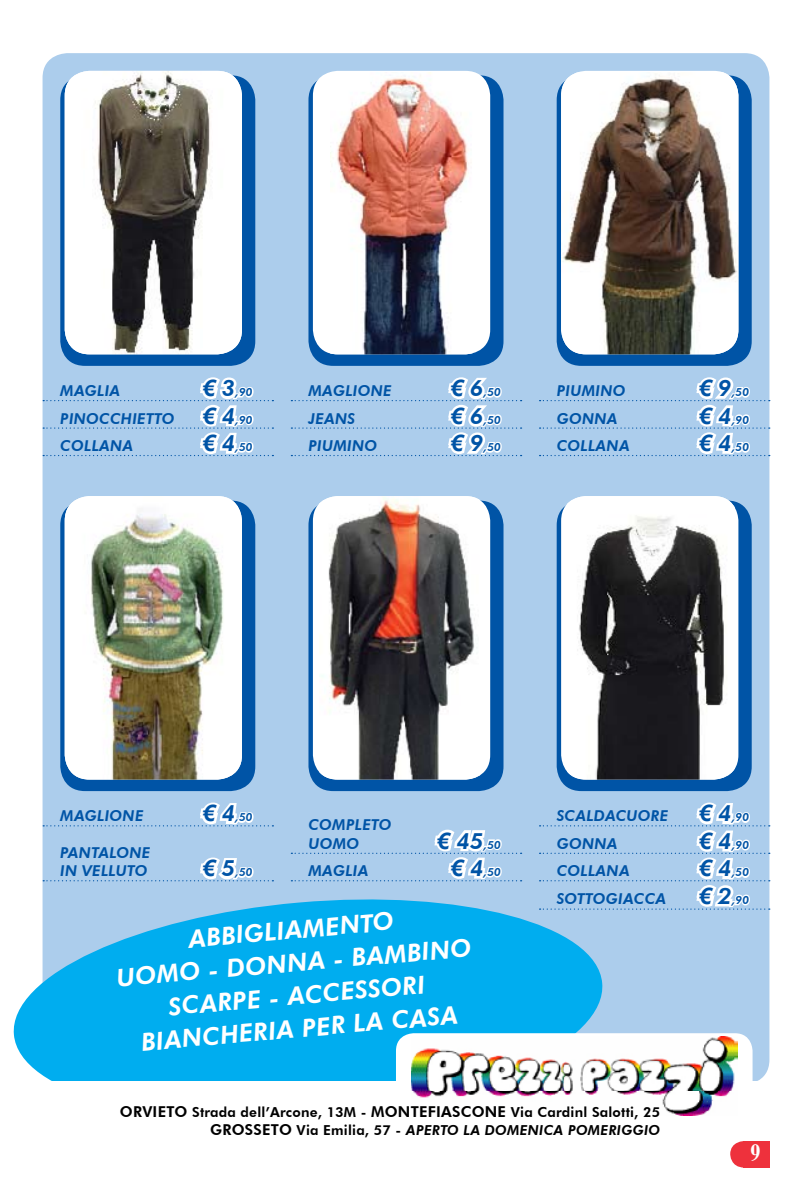
<style>
.page{position:relative;width:812px;height:1180px;background:#fff}
.page>*{position:absolute;margin:0;border:0;box-sizing:border-box;transform-origin:0 0}
.t1{font:700 condensed 26.25px "Bodoni BT";color:#fff}
.t2{font:italic 800 24.75px "Futura BT";color:#fff}
.t3{font:italic 800 15px/18.8px "Futura BT";letter-spacing:.015em;color:#0054a6}
.t4{font:800 15px "Futura BT";color:#000}
.t5{font:800 13.75px "Futura BT";letter-spacing:.015em;color:#000}
.t6{font:italic 800 13.75px "Futura BT";letter-spacing:.015em;color:#000}
.t7{font:italic 800 11.25px "Futura BT";letter-spacing:.015em;color:#0054a6}
.s1{font-family:"Arial";font-weight:700;font-size:22.5px}
.s2{font-size:22.5px}
.s3{font-size:15px}
.s4{font-style:normal}
</style>
<div class="page">
<svg style="left:730px;top:1141px;width:13px;height:27px"></svg>
<div style="left:743px;top:1141px;width:26px;height:27px;background:#ee313c"></div>
<div style="left:43px;top:53px;width:726px;height:1031px;background:#accdec;border-radius:25px"></div>
<div style="left:60px;top:75px;width:195px;height:291px;background:#0054a6;border-radius:25px"></div>
<img style="left:65px;top:71px;width:177px;height:283px;border-radius:25px">
<div style="left:308px;top:75px;width:195px;height:291px;background:#0054a6;border-radius:25px"></div>
<div style="left:313px;top:71px;width:177px;height:283px;background:#fff;border-radius:25px"></div>
<img style="left:331px;top:73px;width:141px;height:281px">
<div style="left:556px;top:75px;width:195px;height:291px;background:#0054a6;border-radius:25px"></div>
<img style="left:561px;top:72px;width:177px;height:282px">
<div style="left:60px;top:500px;width:195px;height:291px;background:#0054a6;border-radius:25px"></div>
<img style="left:65px;top:496px;width:177px;height:284px;border-radius:25px">
<div style="left:308px;top:500px;width:195px;height:291px;background:#0054a6;border-radius:25px"></div>
<div style="left:313px;top:496px;width:177px;height:284px;background:#fff;border-radius:25px"></div>
<img style="left:319px;top:496px;width:161px;height:284px">
<div style="left:556px;top:500px;width:195px;height:291px;background:#0054a6;border-radius:25px"></div>
<div style="left:561px;top:496px;width:177px;height:284px;background:#fff;border-radius:25px"></div>
<img style="left:567px;top:496px;width:167px;height:284px">
<svg style="left:13px;top:888px;width:590px;height:193px;fill:#00adef"></svg>
<div style="left:0;top:1081px;width:769px;height:53px;background:#fff"></div>
<div style="left:396px;top:1033px;width:356px;height:94px;background:#fff;border-radius:18px"></div>
<img style="left:411px;top:1036px;width:326px;height:80px">
<svg style="left:43px;top:303px;width:230px;height:154px"></svg>
<svg style="left:291px;top:377px;width:230px;height:80px"></svg>
<svg style="left:539px;top:377px;width:230px;height:80px"></svg>
<svg style="left:43px;top:787px;width:230px;height:40px"></svg>
<svg style="left:43px;top:857px;width:230px;height:25px"></svg>
<svg style="left:291px;top:829px;width:230px;height:53px"></svg>
<svg style="left:539px;top:787px;width:230px;height:124px"></svg>
<svg style="left:373px;top:912px;width:20px;height:20px"></svg>
<p class="t3" style="left:60px;top:382px;width:62px">MAGLIA</p>
<p class="t7" style="left:202px;top:385px;width:52px"><span class="s1">€</span> <span class="s2">3</span>,90</p>
<p class="t3" style="left:60px;top:409px;width:81px">PINOCCHIETT</p>
<p class="t7" style="left:162px;top:413px;width:92px"><span class="s3">O</span> <span class="s1">€</span> <span class="s2">4</span>,90</p>
<p class="t3" style="left:60px;top:437px;width:75px">COLLANA</p>
<p class="t7" style="left:202px;top:440px;width:52px"><span class="s1">€</span> <span class="s2">4</span>,50</p>
<p class="t3" style="left:308px;top:382px;width:71px">MAGLIONE</p>
<p class="t7" style="left:450px;top:385px;width:52px"><span class="s1">€</span> <span class="s2">6</span>,50</p>
<p class="t3" style="left:308px;top:409px;width:48px">JEANS</p>
<p class="t7" style="left:450px;top:413px;width:52px"><span class="s1">€</span> <span class="s2">6</span>,50</p>
<p class="t3" style="left:308px;top:437px;width:37px">PI UMIN</p>
<p class="t3" style="left:364px;top:437px;width:14px">O</p>
<p class="t7" style="left:450px;top:440px;width:52px"><span class="s1">€</span> <span class="s2">9</span>,50</p>
<p class="t3" style="left:556px;top:382px;width:37px">PI UMIN</p>
<p class="t3" style="left:612px;top:382px;width:14px">O</p>
<p class="t7" style="left:698px;top:385px;width:52px"><span class="s1">€</span> <span class="s2">9</span>,50</p>
<p class="t3" style="left:556px;top:409px;width:62px">GONNA</p>
<p class="t7" style="left:698px;top:413px;width:52px"><span class="s1">€</span> <span class="s2">4</span>,90</p>
<p class="t3" style="left:556px;top:437px;width:75px">COLLANA</p>
<p class="t7" style="left:698px;top:440px;width:52px"><span class="s1">€</span> <span class="s2">4</span>,50</p>
<p class="t3" style="left:60px;top:807px;width:71px">MAGLIONE</p>
<p class="t7" style="left:202px;top:811px;width:52px"><span class="s1">€</span> <span class="s2">4</span>,50</p>
<p class="t3" style="left:60px;top:843px;width:89px">PANTALONE<br>IN VELL UTO</p>
<p class="t7" style="left:202px;top:866px;width:52px"><span class="s1">€</span> <span class="s2">5</span>,50</p>
<p class="t3" style="left:308px;top:815px;width:35px">COMPLET</p>
<p class="t3" style="left:379px;top:815px;width:14px">O</p>
<p class="t3" style="left:308px;top:834px;width:52px">UOMO</p>
<p class="t7" style="left:437px;top:838px;width:65px"><span class="s1">€</span> <span class="s2">45</span>,50</p>
<p class="t3" style="left:308px;top:861px;width:62px">MAGLIA</p>
<p class="t7" style="left:450px;top:865px;width:52px"><span class="s1">€</span> <span class="s2">4</span>,50</p>
<h2 class="t2" style="left:187px;top:924px;width:69px;rotate:-5deg">ABBIGLI</h2>
<h2 class="t2" style="left:283px;top:915px;width:42px;rotate:-5deg">AMENT</h2>
<h2 class="t2" style="left:115px;top:963px;width:357px;rotate:-5deg">UOMO - DONN A - BAMBIN O</h2>
<h2 class="t2" style="left:167px;top:992px;width:65px;rotate:-5deg">SCARPE</h2>
<h2 class="t2" style="left:268px;top:983px;width:55px;rotate:-5deg">- ACCE</h2>
<h2 class="t2" style="left:354px;top:975px;width:63px;rotate:-5deg">SSORI</h2>
<h2 class="t2" style="left:140px;top:1027px;width:177px;rotate:-5deg">BIANC HERI A PER</h2>
<h2 class="t2" style="left:352px;top:1009px;width:107px;rotate:-5deg">LA CASA</h2>
<p class="t3" style="left:556px;top:807px;width:101px">SCALDACUORE</p>
<p class="t7" style="left:698px;top:811px;width:52px"><span class="s1">€</span> <span class="s2">4</span>,90</p>
<p class="t3" style="left:556px;top:834px;width:62px">GONNA</p>
<p class="t7" style="left:698px;top:838px;width:52px"><span class="s1">€</span> <span class="s2">4</span>,90</p>
<p class="t3" style="left:556px;top:862px;width:75px">COLLANA</p>
<p class="t7" style="left:698px;top:866px;width:52px"><span class="s1">€</span> <span class="s2">4</span>,50</p>
<p class="t3" style="left:556px;top:889px;width:111px">SOTTOGIACCA</p>
<p class="t7" style="left:698px;top:893px;width:52px"><span class="s1">€</span> <span class="s2">2</span>,90</p>
<p class="t4" style="left:120px;top:1102px;width:23px">ORVIETO</p>
<p class="t5" style="left:192px;top:1103px;width:204px">STRADA DELL’ARCONE, 13M - <span class="s3">MONTEFIASCONE</span></p>
<p class="t5" style="left:510px;top:1103px;width:151px">VIA CARDINL SALOTTI, 25</p>
<p class="t4" style="left:210px;top:1120px;width:23px">GROSSETO</p>
<p class="t6" style="left:296px;top:1121px;width:361px"><span class="s4">VIA EMILIA, 57 -</span> APERTO LA DOMENICA POMERIGGIO</p>
<h1 class="t1" style="left:750px;top:1137px;width:12px">9</h1>
</div>
